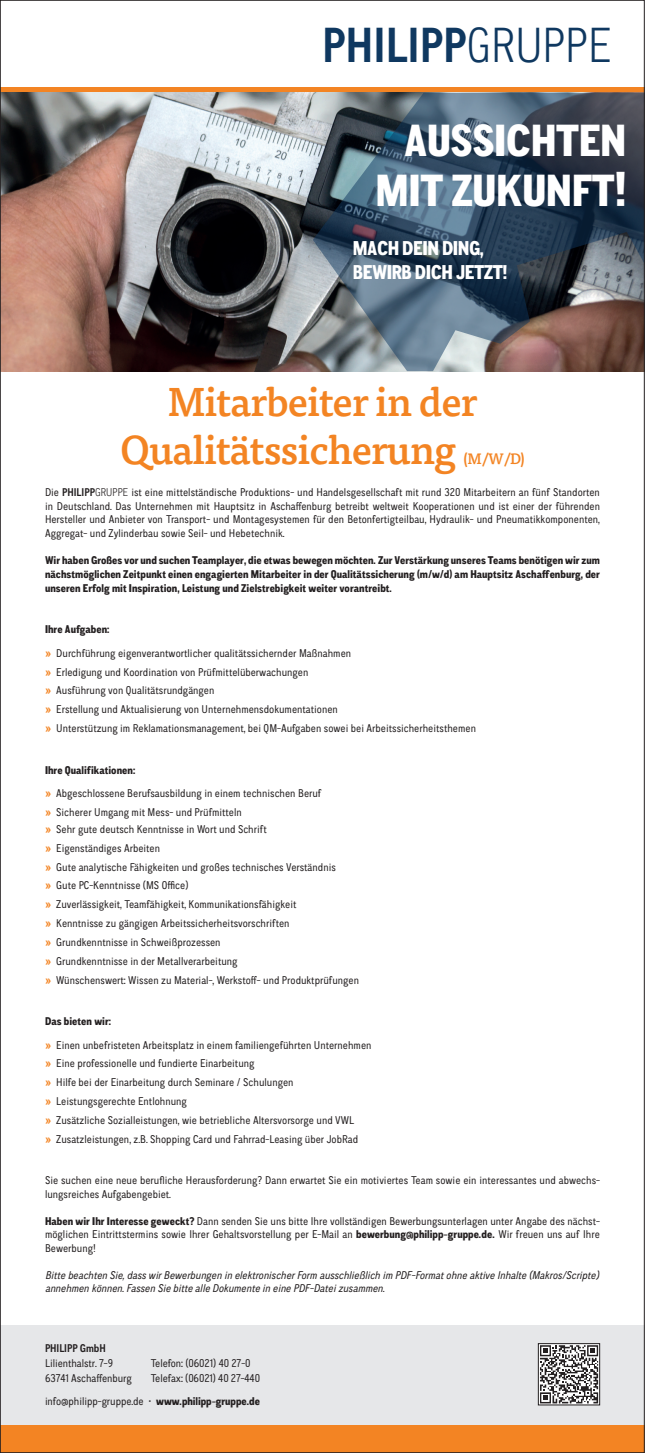
<style>
.page{position:relative;width:645px;height:1453px;background:#fff}
.page>*{position:absolute;margin:0;border:0;box-sizing:border-box;transform-origin:0 0}
.t1{font:700 49.25px "CA Normal";color:#0f3860}
.t2{font:800 45px/50px "CA Normal";letter-spacing:-.01em;color:#fff;text-align:right}
.t3{font:500 40px/48px "Tisa OT";letter-spacing:-.025em;color:#f38423}
.t4{font:800 20px/24px "CA Normal";letter-spacing:-.025em;color:#fff}
.t5{font:500 15px "Tisa OT";color:#f38423}
.t6{font:11.25px/18.8px "CA Normal";color:#231f20}
.t7{font:800 11.25px/13.8px "CA Normal";color:#231f20;text-align:justify}
.t8{font:italic 11.25px/13.5px "CA Normal";letter-spacing:-.005em;color:#231f20}
.t9{font:700 11.25px "CA Normal";letter-spacing:-.005em;color:#231f20}
.s1{font-weight:300}
.s2{font-size:49.25px}
.s3{font-weight:700}
.s4{font-weight:800}
.s5{font-family:"Arial";font-weight:700;color:#f38423}
</style>
<div class="page">
<div style="left:0;top:87px;width:645px;height:6px;background:#f38423"></div>
<div style="left:0;top:1325px;width:645px;height:110px;background:#e6e7e9"></div>
<svg style="left:540px;top:1345px;width:58px;height:58px;background:#949292"></svg>
<div style="left:538px;top:1343px;width:62px;height:62px;border:1px solid #231f20"></div>
<div style="left:0;top:1426px;width:645px;height:27px;background:#f38423"></div>
<img style="left:2px;top:93px;width:311px;height:278px">
<svg style="left:313px;top:93px;width:330px;height:278px;background:#525e6c"></svg>
<h1 class="t1" style="left:322px;top:11px;width:292px">PHILIPP<span class="s1">GRUPPE</span></h1>
<h2 class="t2" style="left:376px;top:114px;width:252px">AUSSICHTEN<br>MIT ZUKUNFT<span class="s2">!</span></h2>
<h3 class="t4" style="left:353px;top:235px;width:156px">MACH DEIN DING,<br>BEWIRB DICH JETZT!</h3>
<h3 class="t3" style="left:120px;top:379px;width:359px;text-indent:47px">Mitarbeiter in der<br>Qualitätssicherung</h3>
<h3 class="t5" style="left:463px;top:450px;width:63px">(M/W/D)</h3>
<p class="t6" style="left:45px;top:485px;width:556px;line-height:13.6px;text-align:justify">Die <span class="s3">PHILIPP</span><span class="s1">GRUPPE</span> ist eine mittelständische Produktions- und Handelsgesellschaft mit rund 320 Mitarbeitern an fünf Standorten in Deutschland. Das Unternehmen mit Hauptsitz in Aschaffenburg betreibt weltweit Kooperationen und ist einer der führenden Hersteller und Anbieter von Transport- und Montagesystemen für den Betonfertigteilbau, Hydraulik- und Pneumatikkomponenten, Aggregat- und Zylinderbau sowie Seil- und Hebetechnik.</p>
<p class="t7" style="left:45px;top:553px;width:556px">Wir haben Großes vor und suchen Teamplayer, die etwas bewegen möchten. Zur Verstärkung unseres Teams benötigen wir zum nächstmöglichen Zeitpunkt einen engagierten Mitarbeiter in der Qualitätssicherung (m/w/d) am Hauptsitz Aschaffenburg, der unseren Erfolg mit Inspiration, Leistung und Zielstrebigkeit weiter vorantreibt.</p>
<p class="t6" style="left:45px;top:617px;width:308px;line-height:23.5px"><span class="s4">Ihre Aufgaben:<br></span><span class="s5">»</span> Durchführung eigenverantwortlicher qualitätssichernder Maßnahmen</p>
<p class="t6" style="left:45px;top:662px;width:432px"><span class="s5">»</span> Erledigung und Koordination von Prüfmittelüberwachungen<br><span class="s5">»</span> Ausführung von Qualitätsrundgängen<br><span class="s5">»</span> Erstellung und Aktualisierung von Unternehmensdokumentationen<br><span class="s5">»</span> Unterstützung im Reklamationsmanagement, bei QM-Aufgaben sowei bei Arbeitssicherheitsthemen</p>
<p class="t6" style="left:45px;top:758px;width:278px;line-height:23.5px"><span class="s4">Ihre Qualifikationen:<br></span><span class="s5">»</span> Abgeschlossene Berufsausbildung in einem technischen Beruf</p>
<p class="t6" style="left:45px;top:803px;width:223px;line-height:17px"><span class="s5">»</span> Sicherer Umgang mit Mess- und Prüfmitteln<br><span class="s5">»</span> Sehr gute deutsch Kenntnisse in Wort und Schrift</p>
<p class="t6" style="left:45px;top:838px;width:315px"><span class="s5">»</span> Eigenständiges Arbeiten<br><span class="s5">»</span> Gute analytische Fähigkeiten und großes technisches Verständnis<br><span class="s5">»</span> Gute PC-Kenntnisse (MS Office)<br><span class="s5">»</span> Zuverlässigkeit, Teamfähigkeit, Kommunikationsfähigkeit<br><span class="s5">»</span> Kenntnisse zu gängigen Arbeitssicherheitsvorschriften<br><span class="s5">»</span> Grundkenntnisse in Schweißprozessen<br><span class="s5">»</span> Grundkenntnisse in der Metallverarbeitung<br><span class="s5">»</span> Wünschenswert: Wissen zu Material-, Werkstoff- und Produktprüfungen</p>
<p class="t6" style="left:45px;top:1009px;width:328px;line-height:23.5px"><span class="s4">Das bieten wir:<br></span><span class="s5">»</span> Einen unbefristeten Arbeitsplatz in einem familiengeführten Unternehmen</p>
<p class="t6" style="left:45px;top:1054px;width:315px"><span class="s5">»</span> Eine professionelle und fundierte Einarbeitung<br><span class="s5">»</span> Hilfe bei der Einarbeitung durch Seminare / Schulungen<br><span class="s5">»</span> Leistungsgerechte Entlohnung<br><span class="s5">»</span> Zusätzliche Sozialleistungen, wie betriebliche Altersvorsorge und VWL <span class="s5">»</span> Zusatzleistungen, z.B. Shopping Card und Fahrrad-Leasing über JobRad</p>
<p class="t6" style="left:45px;top:1173px;width:556px;line-height:13.5px">Sie suchen eine neue berufliche Herausforderung? Dann erwartet Sie ein motiviertes Team sowie ein interessantes und abwechs&shy;lungsreiches Aufgabengebiet.</p>
<p class="t6" style="left:45px;top:1214px;width:556px;line-height:13.5px;text-align:justify"><span class="s4">Haben wir Ihr Interesse geweckt?</span> Dann senden Sie uns bitte Ihre vollständigen Bewerbungsunterlagen unter Angabe des nächst&shy;möglichen Eintrittstermins sowie Ihrer Gehaltsvorstellung per E-Mail an <span class="s4">bewerbung@philipp-gruppe.de.</span> Wir freuen uns auf Ihre Bewerbung!</p>
<p class="t8" style="left:45px;top:1268px;width:555px">Bitte beachten Sie, dass wir Bewerbungen in elektronischer Form ausschließlich im PDF-Format ohne aktive Inhalte (Makros/Scripte) annehmen können. Fassen Sie bitte alle Dokumente in eine PDF-Datei zusammen.</p>
<p class="t9" style="left:45px;top:1340px;width:62px">PHILIPP GmbH</p>
<p class="t6" style="left:45px;top:1355px;width:88px;line-height:15.2px">Lilienthalstr. 7-9<br>63741 Aschaffenburg</p>
<p class="t6" style="left:151px;top:1355px;width:111px;line-height:15.2px">Telefon: (06021) 40 27-0<br>Telefax: (06021) 40 27-440</p>
<p class="t6" style="left:45px;top:1391px;width:216px">info@philipp-gruppe.de • <span class="s4">www.philipp-gruppe.de</span></p>
</div>
